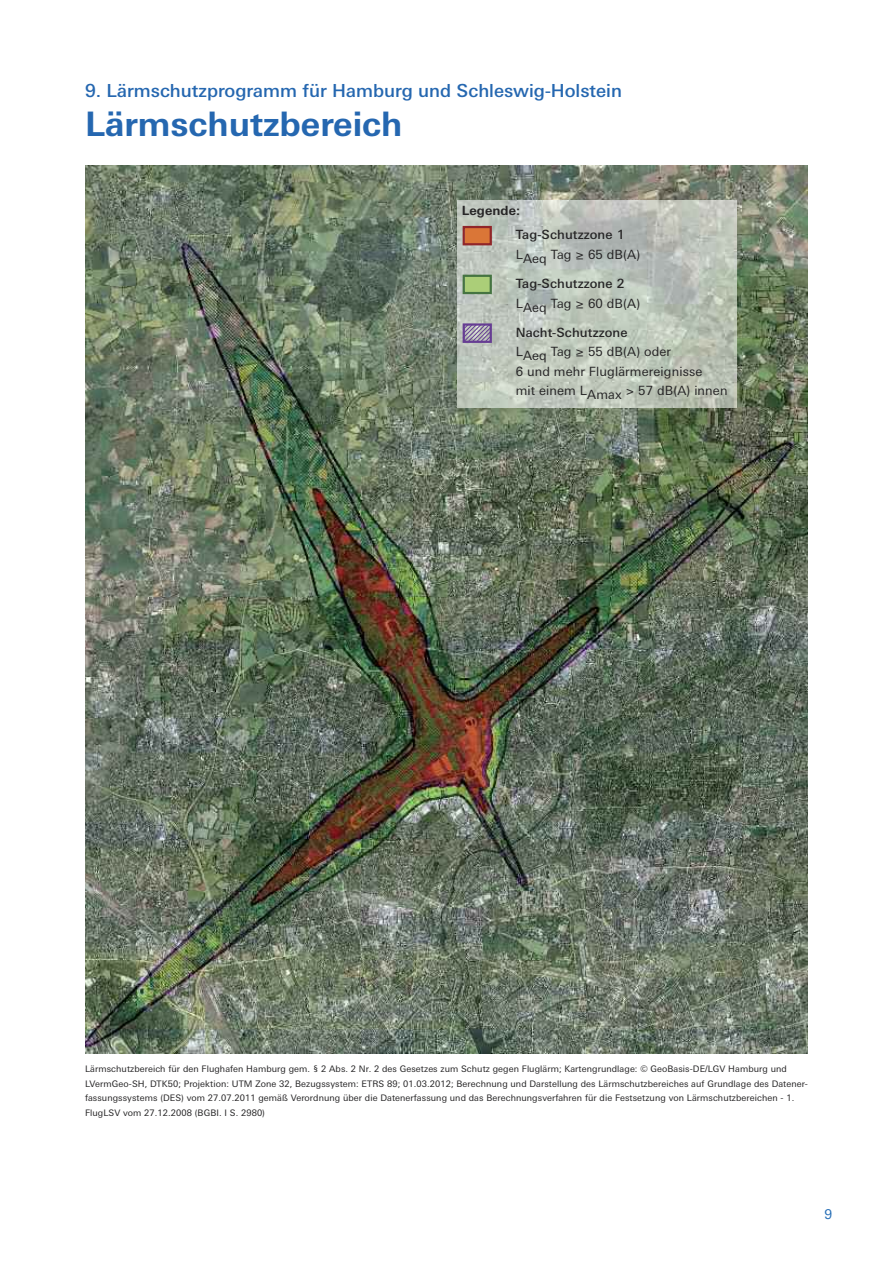
<style>
.page{position:relative;width:893px;height:1263px;background:#fff}
.page>*{position:absolute;margin:0;border:0;box-sizing:border-box;transform-origin:0 0}
.t1{font:700 33.75px "LT Univers Basic";color:#2567b0}
.t2{font:500 18px "LT Univers Basic";color:#2567b0}
.t3{font:13.5px "LT Univers Basic";color:#236cb5}
.t4{font:12.75px/19.5px "LT Univers Basic";letter-spacing:.01em;color:#272627}
.t5{font:500 12.75px "LT Univers Basic";letter-spacing:.01em;color:#272627}
.t6{font:700 12.75px "LT Univers Basic";letter-spacing:.01em;color:#272627}
.t7{font:9px/14.7px "LT Univers Basic";letter-spacing:.01em;color:#272627}
</style>
<div class="page">
<img style="left:85px;top:166px;width:723px;height:887px">
<img style="left:457px;top:201px;width:280px;height:207px">
<div style="left:465px;top:228px;width:25px;height:15px;background:#da7637"></div>
<div style="left:463px;top:226px;width:29px;height:19px;border:2px solid #912629"></div>
<div style="left:465px;top:277px;width:25px;height:15px;background:#abce78"></div>
<div style="left:463px;top:275px;width:29px;height:19px;border:2px solid #457441"></div>
<div style="left:463px;top:323px;width:29px;height:20px;border:2px solid #663d93"></div>
<svg style="left:462px;top:323px;width:30px;height:19px"></svg>
<h2 class="t2" style="left:85px;top:84px;width:538px">9. Lärmschutzprogramm für Hamburg und Schleswig-Holstein</h2>
<h1 class="t1" style="left:85px;top:112px;width:319px">Lärmschutzbereich</h1>
<h3 class="t6" style="left:462px;top:206px;width:60px">Legende:</h3>
<h3 class="t5" style="left:516px;top:230px;width:110px">Tag-Schutzzone 1</h3>
<h3 class="t4" style="left:516px;top:246px;width:126px">LAeq Tag ≥ 65 dB(A)</h3>
<h3 class="t5" style="left:516px;top:279px;width:110px">Tag-Schutzzone 2</h3>
<h3 class="t4" style="left:516px;top:294px;width:126px">LAeq Tag ≥ 60 dB(A)</h3>
<h3 class="t5" style="left:516px;top:328px;width:113px">Nacht-Schutzzone</h3>
<h3 class="t4" style="left:516px;top:343px;width:213px">LAeq Tag ≥ 55 dB(A) oder<br>6 und mehr Fluglärmereignisse<br>mit einem LAmax &gt; 57 dB(A) innen</h3>
<p class="t7" style="left:85px;top:1062px;width:724px">Lärmschutzbereich für den Flughafen Hamburg gem. § 2 Abs. 2 Nr. 2 des Gesetzes zum Schutz gegen Fluglärm; Kartengrundlage: © GeoBasis-DE/LGV Hamburg und LVermGeo-SH, DTK50; Projektion: UTM Zone 32, Bezugssystem: ETRS 89; 01.03.2012; Berechnung und Darstellung des Lärmschutzbereiches auf Grundlage des Datener&shy;fassungssystems (DES) vom 27.07.2011 gemäß Verordnung über die Datenerfassung und das Berechnungsverfahren für die Festsetzung von Lärmschutzbereichen - 1.<br>FlugLSV vom 27.12.2008 (BGBI. I S. 2980)</p>
<h3 class="t3" style="left:825px;top:1209px;width:9px">9</h3>
</div>
